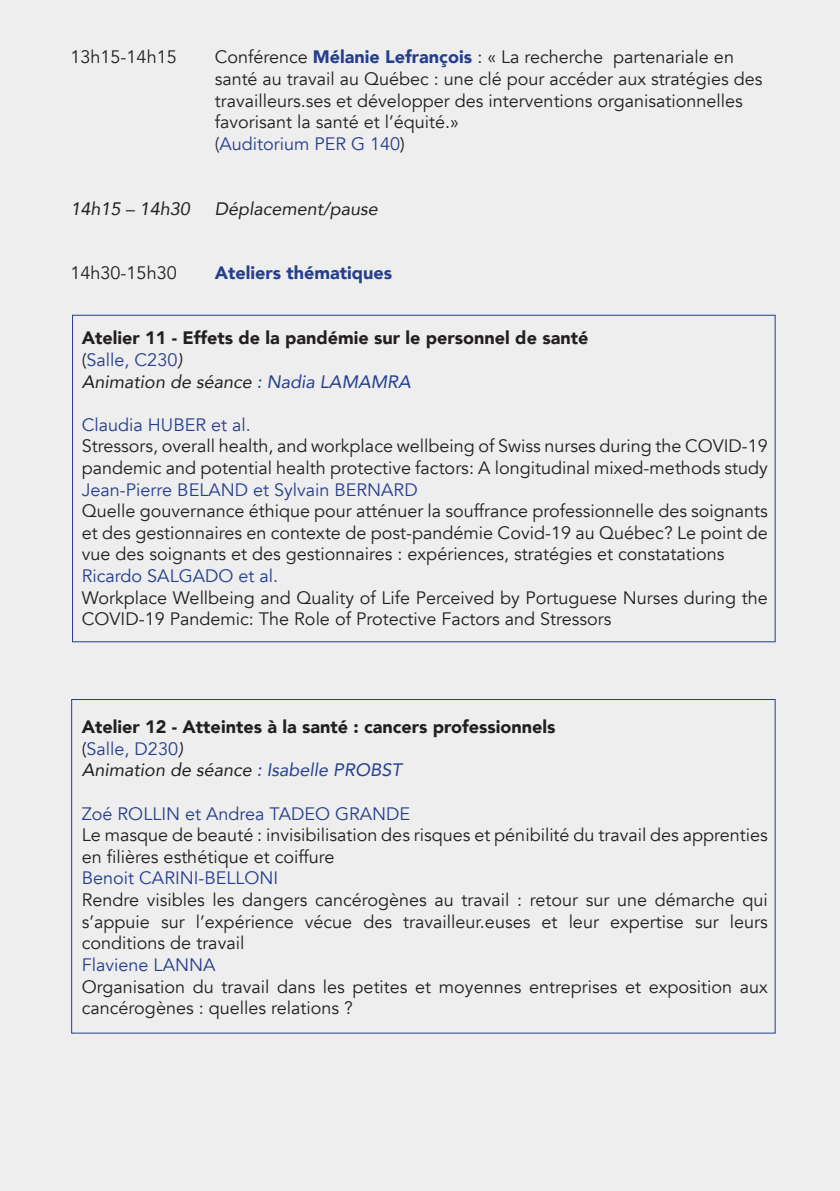
<style>
.page{position:relative;width:840px;height:1191px;background:#fff}
.page>*{position:absolute;margin:0;border:0;box-sizing:border-box;transform-origin:0 0}
.t1{font:18px/21.6px "Avenir";color:#231f20}
.t2{font:18px "Avenir";color:#253f8e}
.t3{font:900 18px "Avenir";color:#231f20}
.t4{font:italic 18px "Avenir";color:#231f20}
.t5{font:900 18px "Avenir";color:#253f8e}
.s1{font-weight:900;color:#253f8e}
.s2{font-weight:300;color:#231f20}
.s3{color:#231f20}
.s4{font-style:italic;color:#231f20}
.s5{color:#253f8e}
</style>
<div class="page">
<div style="left:0;top:0;width:839px;height:1191px;background:#eeeeef"></div>
<p class="t1" style="left:70px;top:47px;width:108px">13h15-14h15</p>
<p class="t1" style="left:214px;top:47px;width:549px">Conférence <span class="s1">Mélanie Lefrançois</span> : « La recherche partenariale en santé au travail au Québec : une clé pour accéder aux stratégies des travailleurs.ses et développer des interventions organisationnelles favorisant la santé et l’équité.»</p>
<p class="t2" style="left:214px;top:133px;width:192px"><span class="s2">(</span>Auditorium PER G 140<span class="s3">)</span></p>
<p class="t4" style="left:70px;top:197px;width:121px">14h15 – 14h30</p>
<p class="t4" style="left:214px;top:197px;width:165px">Déplacement/pause</p>
<p class="t1" style="left:70px;top:263px;width:108px">14h30-15h30</p>
<p class="t5" style="left:214px;top:258px;width:179px">Ateliers thématiques</p>
<p class="t3" style="left:82px;top:322px;width:507px">Atelier 11 - Effets de la pandémie sur le personnel de santé</p>
<p class="t2" style="left:82px;top:349px;width:102px"><span class="s3">(</span>Salle, C230<span class="s4">)</span></p>
<p class="t4" style="left:82px;top:370px;width:330px">Animation de séance <span class="s5">: Nadia LAMAMRA</span></p>
<p class="t2" style="left:82px;top:414px;width:170px">Claudia HUBER et al.</p>
<p class="t1" style="left:82px;top:435px;width:687px;text-align:justify">Stressors, overall health, and workplace wellbeing of Swiss nurses during the COVID-19 pandemic and potential health protective factors: A longitudinal mixed-methods study <span class="s5">Jean-Pierre BELAND et Sylvain BERNARD</span></p>
<p class="t1" style="left:82px;top:500px;width:687px;text-align:justify">Quelle gouvernance éthique pour atténuer la souffrance professionnelle des soignants et des gestionnaires en contexte de post-pandémie Covid-19 au Québec? Le point de vue des soignants et des gestionnaires : expériences, stratégies et constatations</p>
<p class="t2" style="left:82px;top:565px;width:198px">Ricardo SALGADO et al.</p>
<p class="t1" style="left:82px;top:587px;width:687px">Workplace Wellbeing and Quality of Life Perceived by Portuguese Nurses during the<br>COVID-19 Pandemic: The Role of Protective Factors and Stressors</p>
<p class="t3" style="left:82px;top:711px;width:475px">Atelier 12 - Atteintes à la santé : cancers professionnels</p>
<p class="t2" style="left:82px;top:738px;width:103px"><span class="s3">(</span>Salle, D230<span class="s4">)</span></p>
<p class="t4" style="left:82px;top:759px;width:321px">Animation de séance <span class="s5">: Isabelle PROBST</span></p>
<p class="t2" style="left:82px;top:802px;width:330px">Zoé ROLLIN et Andrea TADEO GRANDE</p>
<p class="t1" style="left:82px;top:824px;width:687px">Le masque de beauté : invisibilisation des risques et pénibilité du travail des apprenties en filières esthétique et coiffure</p>
<p class="t2" style="left:82px;top:867px;width:198px">Benoit CARINI-BELLONI</p>
<p class="t1" style="left:82px;top:889px;width:687px;text-align:justify">Rendre visibles les dangers cancérogènes au travail : retour sur une démarche qui s’appuie sur l’expérience vécue des travailleur.euses et leur expertise sur leurs conditions de travail</p>
<p class="t2" style="left:82px;top:954px;width:135px">Flaviene LANNA</p>
<p class="t1" style="left:82px;top:975px;width:687px">Organisation du travail dans les petites et moyennes entreprises et exposition aux cancérogènes : quelles relations ?</p>
</div>
